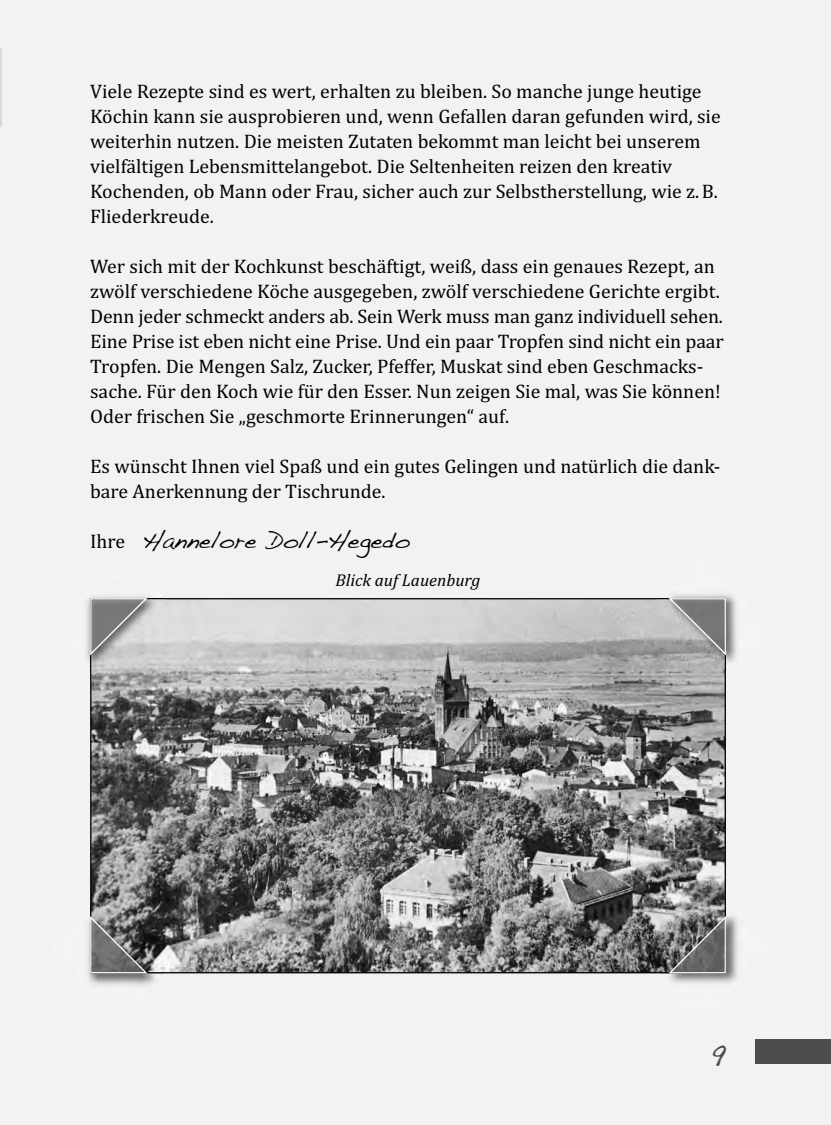
<style>
.page{position:relative;width:831px;height:1125px;background:#fff}
.page>*{position:absolute;margin:0;border:0;box-sizing:border-box;transform-origin:0 0}
.t1{font:32.85px "Handwriting Dakota";color:#4d4d4d}
.t2{font:24.15px "Handwriting Dakota";color:#000}
.t3{font:19.8px/25px "Cambria";color:#000}
.t4{font:italic 17.25px "Cambria";color:#000}
.s1{font-family:"Cambria";font-size:19.8px}
</style>
<div class="page">
<div style="left:2px;top:0;width:829px;height:1125px;background:#f2f2f2"></div>
<div style="left:755px;top:1039px;width:76px;height:24px;background:#4d4d4d"></div>
<hr style="left:0;top:0;width:2px;height:1125px;background:#f2f2f2">
<hr style="left:0;top:48px;width:2px;height:78px;background:#d9d9d9">
<img style="left:92px;top:600px;width:632px;height:371px">
<img style="left:86px;top:596px;width:64px;height:66px">
<img style="left:91px;top:599px;width:77px;height:77px">
<svg style="left:90px;top:598px;width:58px;height:57px"></svg>
<img style="left:655px;top:903px;width:83px;height:80px">
<img style="left:659px;top:907px;width:67px;height:66px">
<img style="left:661px;top:908px;width:63px;height:64px">
<svg style="left:668px;top:916px;width:58px;height:57px"></svg>
<img style="left:659px;top:594px;width:78px;height:82px">
<img style="left:657px;top:598px;width:69px;height:74px">
<img style="left:655px;top:599px;width:69px;height:71px">
<svg style="left:668px;top:598px;width:58px;height:57px"></svg>
<img style="left:88px;top:906px;width:80px;height:80px">
<img style="left:91px;top:903px;width:72px;height:69px">
<svg style="left:90px;top:916px;width:58px;height:57px"></svg>
<p class="t3" style="left:90px;top:80px;width:632px">Viele Rezepte sind es wert, erhalten zu bleiben. So manche junge heutige Köchin kann sie ausprobieren und, wenn Gefallen daran gefunden wird, sie weiterhin nutzen. Die meisten Zutaten bekommt man leicht bei unserem vielfältigen Lebensmittelangebot. Die Seltenheiten reizen den kreativ Kochenden, ob Mann oder Frau, sicher auch zur Selbstherstellung, wie z. B.<br>Fliederkreude.</p>
<p class="t3" style="left:90px;top:255px;width:635px">Wer sich mit der Kochkunst beschäftigt, weiß, dass ein genaues Rezept, an zwölf verschiedene Köche ausgegeben, zwölf verschiedene Gerichte ergibt.<br>Denn jeder schmeckt anders ab. Sein Werk muss man ganz individuell sehen.<br>Eine Prise ist eben nicht eine Prise. Und ein paar Tropfen sind nicht ein paar Tropfen. Die Mengen Salz, Zucker, Pfeffer, Muskat sind eben Geschmacks - sache. Für den Koch wie für den Esser. Nun zeigen Sie mal, was Sie können!<br>Oder frischen Sie „geschmorte Erinnerungen“ auf.</p>
<p class="t3" style="left:90px;top:456px;width:632px">Es wünscht Ihnen viel Spaß und ein gutes Gelingen und natürlich die dank&shy;bare Anerkennung der Tischrunde.</p>
<p class="t2" style="left:90px;top:532px;width:321px"><span class="s1">Ihre</span> Hannelore Doll-Hegedo</p>
<p class="t4" style="left:336px;top:574px;width:146px">Blick auf Lauenburg</p>
<h1 class="t1" style="left:710px;top:1040px;width:17px">9</h1>
</div>
